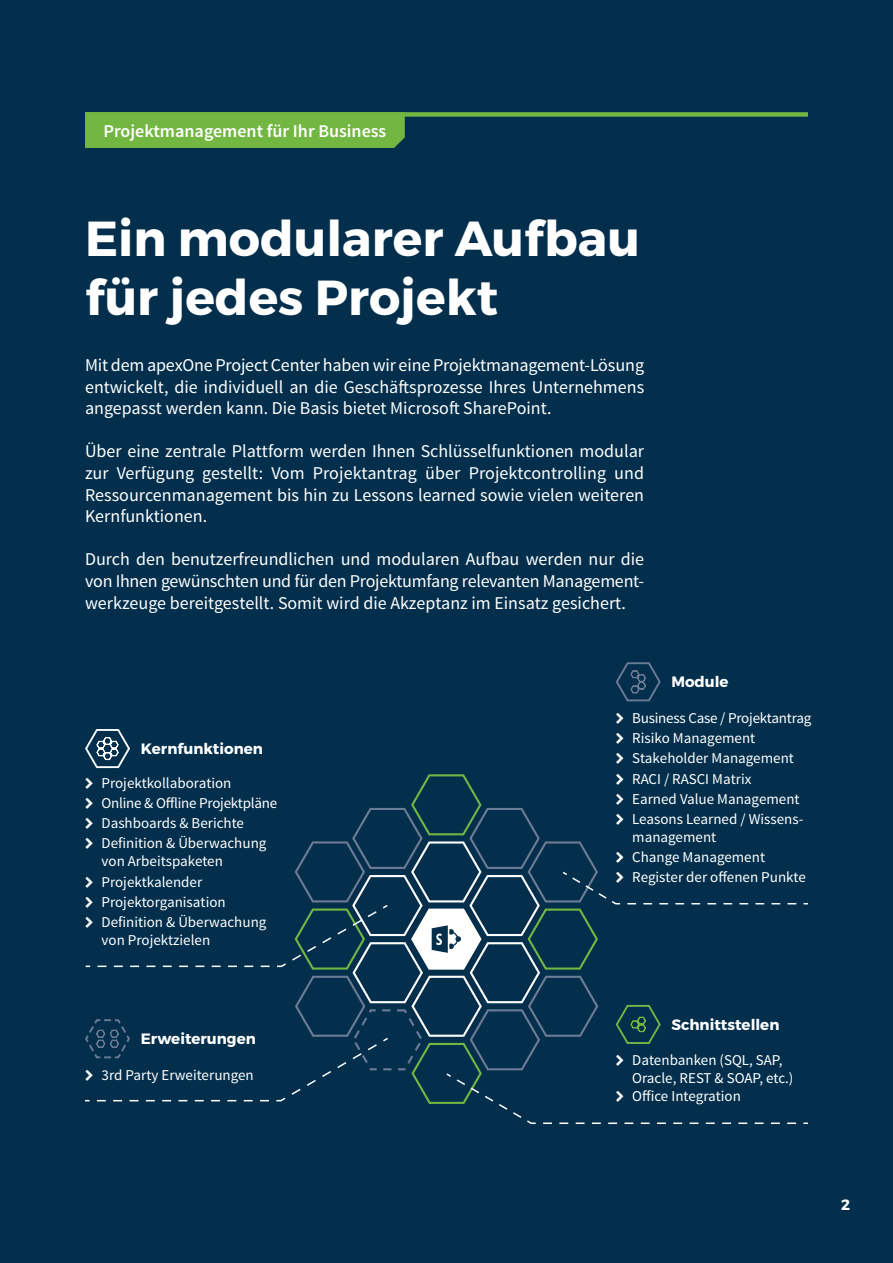
<style>
.page{position:relative;width:893px;height:1263px;background:#032f4c}
.page>*{position:absolute;margin:0;border:0;box-sizing:border-box;transform-origin:0 0}
.t1{font:700 49.2px/58.9px "Montserrat";color:#fff}
.t2{font:18px/21.6px "Source Sans Pro";color:#fff;text-align:justify}
.t3{font:600 18px "Source Sans Pro";color:#fff}
.t4{font:15px/20.1px "Source Sans Pro";color:#fff}
.t5{font:700 15px "Montserrat";color:#fff}
</style>
<div class="page">
<div style="left:85px;top:117px;width:320px;height:31px;background:#73b743"></div>
<div style="left:85px;top:112px;width:723px;height:5px;background:#73b743"></div>
<svg style="left:616px;top:662px;width:45px;height:40px"></svg>
<svg style="left:85px;top:729px;width:723px;height:395px"></svg>
<p class="t3" style="left:103px;top:119px;width:284px">Projektmanagement für Ihr Business</p>
<h1 class="t1" style="left:85px;top:210px;width:556px">Ein modularer Aufbau für jedes Projekt</h1>
<p class="t2" style="left:85px;top:354px;width:561px">Mit dem apexOne Project Center haben wir eine Projektmanagement-Lösung entwickelt, die individuell an die Geschäftsprozesse Ihres Unternehmens angepasst werden kann. Die Basis bietet Microsoft SharePoint.</p>
<p class="t2" style="left:85px;top:441px;width:561px">Über eine zentrale Plattform werden Ihnen Schlüsselfunktionen modular zur Verfügung gestellt: Vom Projektantrag über Projektcontrolling und Ressourcenmanagement bis hin zu Lessons learned sowie vielen weiteren Kernfunktionen.</p>
<p class="t2" style="left:85px;top:549px;width:561px">Durch den benutzerfreundlichen und modularen Aufbau werden nur die von Ihnen gewünschten und für den Projektumfang relevanten Management&shy;werkzeuge bereitgestellt. Somit wird die Akzeptanz im Einsatz gesichert.</p>
<p class="t5" style="left:671px;top:672px;width:59px">Module</p>
<p class="t5" style="left:141px;top:739px;width:124px">Kernfunktionen</p>
<p class="t4" style="left:102px;top:773px;width:177px">Projektkollaboration<br>Online &amp; Offline Projektpläne<br>Dashboards &amp; Berichte<br>Definition &amp; Überwachung</p>
<p class="t4" style="left:102px;top:852px;width:166px">von Arbeitspaketen<br>Projektkalender<br>Projektorganisation<br>Definition &amp; Überwachung</p>
<p class="t4" style="left:102px;top:930px;width:110px">von Projektzielen</p>
<p class="t5" style="left:141px;top:1029px;width:117px">Erweiterungen</p>
<p class="t4" style="left:102px;top:1065px;width:154px">3rd Party Erweiterungen</p>
<p class="t4" style="left:632px;top:708px;width:181px">Business Case / Projektantrag<br>Risiko Management<br>Stakeholder Management<br>RACI / RASCI Matrix<br>Earned Value Management<br>Leasons Learned / Wissens-</p>
<p class="t4" style="left:632px;top:827px;width:175px">management<br>Change Management<br>Register der offenen Punkte</p>
<p class="t5" style="left:671px;top:1015px;width:110px">Schnittstellen</p>
<p class="t4" style="left:632px;top:1052px;width:163px;line-height:18px">Datenbanken (SQL, SAP,<br>Oracle, REST &amp; SOAP, etc.)<br>Office Integration</p>
<p class="t5" style="left:841px;top:1195px;width:10px">2</p>
</div>
